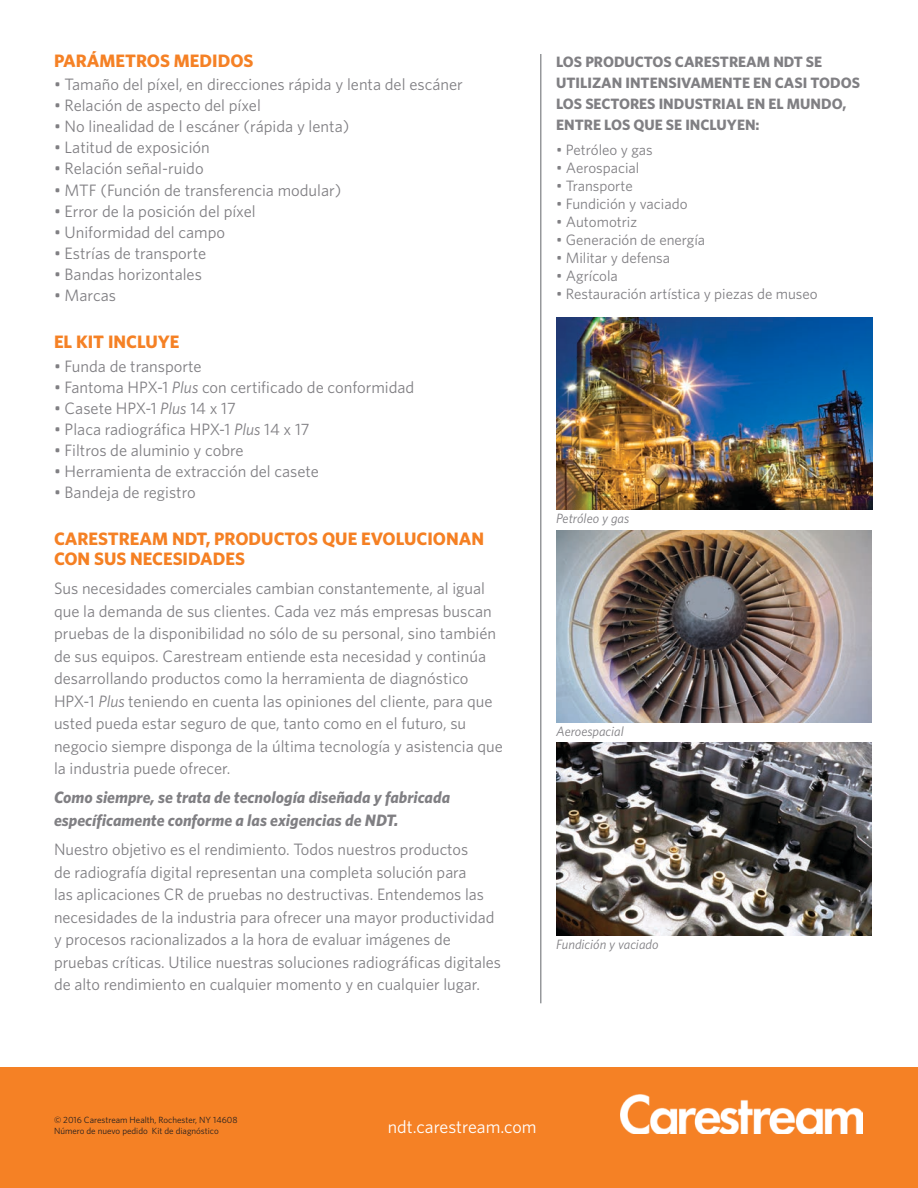
<style>
.page{position:relative;width:918px;height:1188px;background:#fff}
.page>*{position:absolute;margin:0;border:0;box-sizing:border-box;transform-origin:0 0}
.t1{font:700 18px/19.5px "Whitney K";color:#f58023}
.t2{font:700 18px "Whitney K";color:#f58125}
.t3{font:18px "Whitney K";color:#fff}
.t4{font:16.5px/22.5px "Whitney K";color:#807f83}
.t5{font:italic 700 16.5px/22.5px "Whitney K";color:#807f83}
.t6{font:15px "Whitney K";color:#807f83}
.t7{font:700 15px/21px "Whitney K";color:#807f83}
.t8{font:italic 13.5px "Whitney K";color:#807f83}
.t9{font:9px/10.8px "Whitney K";color:#231f20}
.s1{font-style:italic}
.s2{color:#f58125}
</style>
<div class="page">
<div style="left:0;top:1067px;width:918px;height:121px;background:#f58125"></div>
<img style="left:620px;top:1094px;width:242px;height:40px">
<hr style="left:540px;top:54px;width:2px;height:949px;background:#96989b">
<img style="left:556px;top:317px;width:316px;height:193px">
<img style="left:556px;top:530px;width:315px;height:192px">
<img style="left:556px;top:743px;width:315px;height:192px">
<p class="t2" style="left:54px;top:50px;width:201px">PARÁMETROS MEDIDOS</p>
<p class="t4" style="left:54px;top:73px;width:410px">• Tamaño del píxel, en direcciones rápida y lenta del escáner</p>
<p class="t4" style="left:54px;top:94px;width:208px">• Relación de aspecto del píxel</p>
<p class="t4" style="left:54px;top:115px;width:297px">• No linealidad de l escáner (rápida y lenta)</p>
<p class="t4" style="left:54px;top:136px;width:157px">• Latitud de exposición</p>
<p class="t4" style="left:54px;top:157px;width:151px">• Relación señal-ruido</p>
<p class="t4" style="left:54px;top:178px;width:289px">• MTF (Función de transferencia modular)</p>
<p class="t4" style="left:54px;top:199px;width:203px">• Error de la posición del píxel</p>
<p class="t4" style="left:54px;top:220px;width:173px">• Uniformidad del campo</p>
<p class="t4" style="left:54px;top:241px;width:154px">• Estrías de transporte</p>
<p class="t4" style="left:54px;top:263px;width:149px">• Bandas horizontales</p>
<p class="t4" style="left:54px;top:284px;width:64px">• Marcas</p>
<p class="t2" style="left:54px;top:331px;width:127px">EL KIT INCLUYE</p>
<p class="t4" style="left:54px;top:354px;width:149px">• Funda de transporte</p>
<p class="t4" style="left:54px;top:375px;width:362px">• Fantoma HPX-1 <span class="s1">Plus</span> con certificado de conformidad</p>
<p class="t4" style="left:54px;top:396px;width:183px">• Casete HPX-1 <span class="s1">Plus</span> 14 x 17</p>
<p class="t4" style="left:54px;top:417px;width:257px">• Placa radiográfica HPX-1 <span class="s1">Plus</span> 14 x 17</p>
<p class="t4" style="left:54px;top:439px;width:191px">• Filtros de aluminio y cobre</p>
<p class="t4" style="left:54px;top:460px;width:267px">• Herramienta de extracción del casete</p>
<p class="t4" style="left:54px;top:481px;width:143px">• Bandeja de registro</p>
<p class="t1" style="left:54px;top:529px;width:432px"><span class="s2">CARESTREAM NDT, PRODUCTOS</span> QUE EVOLUCIONAN<br>CON SUS NECESIDADES</p>
<p class="t4" style="left:54px;top:577px;width:450px">Sus necesidades comerciales cambian constantemente, al igual que la demanda de sus clientes. Cada vez más empresas buscan pruebas de la disponibilidad no sólo de su personal, sino también de sus equipos. Carestream entiende esta necesidad y continúa desarrollando productos como la herramienta de diagnóstico HPX-1 <span class="s1">Plus</span> teniendo en cuenta las opiniones del cliente, para que usted pueda estar seguro de que, tanto como en el futuro, su negocio siempre disponga de la última tecnología y asistencia que la industria puede ofrecer.</p>
<p class="t5" style="left:54px;top:786px;width:398px">Como siempre, se trata de tecnología diseñada y fabricada específicamente conforme a las exigencias de NDT.</p>
<p class="t4" style="left:54px;top:838px;width:449px">Nuestro objetivo es el rendimiento. Todos nuestros productos<br>de radiografía digital representan una completa solución para<br>las aplicaciones CR de pruebas no destructivas. Entendemos las necesidades de la industria para ofrecer una mayor productividad y procesos racionalizados a la hora de evaluar imágenes de pruebas críticas. Utilice nuestras soluciones radiográficas digitales de alto rendimiento en cualquier momento y en cualquier lugar.</p>
<p class="t7" style="left:556px;top:51px;width:305px">LOS PRODUCTOS CARESTREAM NDT SE UTILIZAN INTENSIVAMENTE EN CASI TODOS LOS SECTORES INDUSTRIAL EN EL MUNDO, ENTRE LOS QUE SE INCLUYEN:</p>
<p class="t6" style="left:556px;top:141px;width:98px">• Petróleo y gas</p>
<p class="t6" style="left:556px;top:159px;width:85px">• Aerospacial</p>
<p class="t6" style="left:556px;top:177px;width:78px">• Transporte</p>
<p class="t6" style="left:556px;top:195px;width:133px">• Fundición y vaciado</p>
<p class="t6" style="left:556px;top:213px;width:82px">• Automotriz</p>
<p class="t6" style="left:556px;top:231px;width:151px">• Generación de energía</p>
<p class="t6" style="left:556px;top:249px;width:115px">• Militar y defensa</p>
<p class="t6" style="left:556px;top:267px;width:63px">• Agrícola</p>
<p class="t6" style="left:556px;top:285px;width:263px">• Restauración artística y piezas de museo</p>
<p class="t8" style="left:556px;top:511px;width:75px">Petróleo y gas</p>
<p class="t8" style="left:556px;top:723px;width:69px">Aeroespacial</p>
<p class="t8" style="left:556px;top:936px;width:104px">Fundición y vaciado</p>
<p class="t9" style="left:54px;top:1114px;width:185px">© 2016 Carestream Health, Rochester, NY 14608<br>Número de nuevo pedido Kit de diagnóstico</p>
<p class="t3" style="left:388px;top:1116px;width:150px">ndt.carestream.com</p>
</div>
